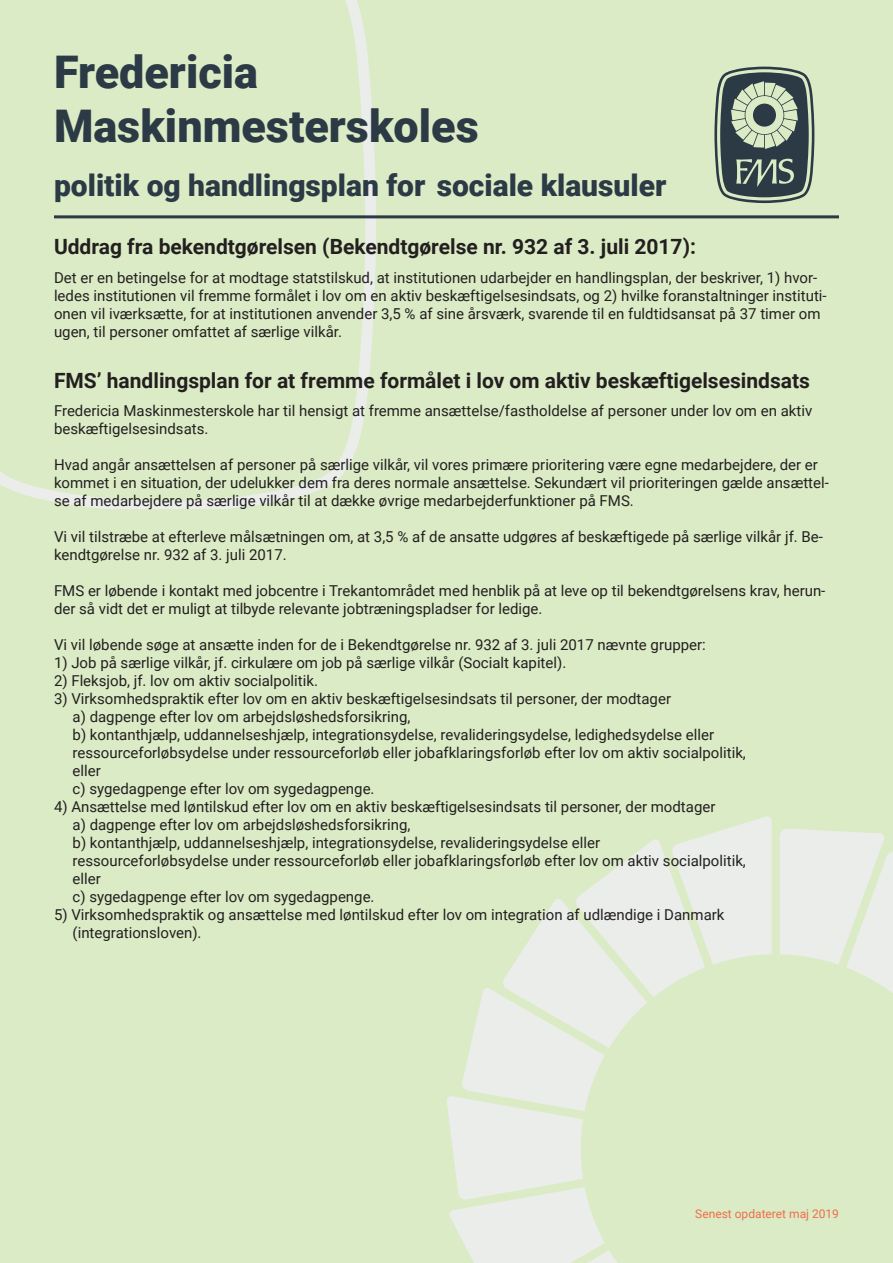
<style>
.page{position:relative;width:893px;height:1263px;background:#dbebc5}
.page>*{position:absolute;margin:0;border:0;box-sizing:border-box;transform-origin:0 0}
.Overskrift_1{font:900 45px "Roboto";color:#2b3a45}
.Overskrift_1-2{font:900 30px "Roboto";color:#2b3a45}
.Overskrift_2{font:700 21px "Roboto";color:#231f20}
.Brødtekst{font:15px/18px "Roboto";color:#231f20}
.t1{font:12px "Roboto";color:#f06d4b}
</style>
<div class="page">
<svg style="left:446px;top:816px;width:447px;height:447px"></svg>
<svg style="left:0;top:0;width:376px;height:509px"></svg>
<svg style="left:714px;top:67px;width:100px;height:136px"></svg>
<div style="left:753px;top:104px;width:23px;height:23px;background:#2b3a45;border-radius:50%"></div>
<hr style="left:54px;top:215px;width:785px;height:3px;background:#2b3a45">
<p class="Overskrift_1" style="left:54px;top:40px;width:206px">Fredericia</p>
<p class="Overskrift_1" style="left:54px;top:94px;width:426px">Maskinmesterskoles</p>
<p class="Overskrift_1-2" style="left:54px;top:164px;width:614px">politik og handlingsplan for sociale klausuler</p>
<p class="Overskrift_2" style="left:54px;top:232px;width:643px">Uddrag fra bekendtgørelsen (Bekendtgørelse nr. 932 af 3. juli 2017):</p>
<p class="Brødtekst" style="left:54px;top:268px;width:774px">Det er en betingelse for at modtage statstilskud, at institutionen udarbejder en handlingsplan, der beskriver, 1) hvor&shy;ledes institutionen vil fremme formålet i lov om en aktiv beskæftigelsesindsats, og 2) hvilke foranstaltninger instituti&shy;onen vil iværksætte, for at institutionen anvender 3,5 % af sine årsværk, svarende til en fuldtidsansat på 37 timer om ugen, til personer omfattet af særlige vilkår.</p>
<p class="Overskrift_2" style="left:54px;top:366px;width:757px">FMS’ handlingsplan for at fremme formålet i lov om aktiv beskæftigelsesindsats</p>
<p class="Brødtekst" style="left:54px;top:401px;width:760px">Fredericia Maskinmesterskole har til hensigt at fremme ansættelse/fastholdelse af personer under lov om en aktiv beskæftigelsesindsats.</p>
<p class="Brødtekst" style="left:54px;top:455px;width:776px">Hvad angår ansættelsen af personer på særlige vilkår, vil vores primære prioritering være egne medarbejdere, der er kommet i en situation, der udelukker dem fra deres normale ansættelse. Sekundært vil prioriteringen gælde ansættel&shy;se af medarbejdere på særlige vilkår til at dække øvrige medarbejderfunktioner på FMS.</p>
<p class="Brødtekst" style="left:54px;top:527px;width:770px">Vi vil tilstræbe at efterleve målsætningen om, at 3,5 % af de ansatte udgøres af beskæftigede på særlige vilkår jf. Be&shy;kendtgørelse nr. 932 af 3. juli 2017.</p>
<p class="Brødtekst" style="left:54px;top:581px;width:773px">FMS er løbende i kontakt med jobcentre i Trekantområdet med henblik på at leve op til bekendtgørelsens krav, herun&shy;der så vidt det er muligt at tilbyde relevante jobtræningspladser for ledige.</p>
<p class="Brødtekst" style="left:54px;top:635px;width:653px">Vi vil løbende søge at ansætte inden for de i Bekendtgørelse nr. 932 af 3. juli 2017 nævnte grupper:</p>
<p class="Brødtekst" style="left:54px;top:653px;width:514px">1) Job på særlige vilkår, jf. cirkulære om job på særlige vilkår (Socialt kapitel).</p>
<p class="Brødtekst" style="left:54px;top:671px;width:265px">2) Fleksjob, jf. lov om aktiv socialpolitik.</p>
<p class="Brødtekst" style="left:54px;top:689px;width:619px">3) Virksomhedspraktik efter lov om en aktiv beskæftigelsesindsats til personer, der modtager</p>
<p class="Brødtekst" style="left:73px;top:707px;width:339px">a) dagpenge efter lov om arbejdsløshedsforsikring,</p>
<p class="Brødtekst" style="left:73px;top:725px;width:643px">b) kontanthjælp, uddannelseshjælp, integrationsydelse, revalideringsydelse, ledighedsydelse eller</p>
<p class="Brødtekst" style="left:73px;top:743px;width:675px">ressourceforløbsydelse under ressourceforløb eller jobafklaringsforløb efter lov om aktiv socialpolitik,</p>
<p class="Brødtekst" style="left:73px;top:761px;width:30px">eller</p>
<p class="Brødtekst" style="left:73px;top:779px;width:303px">c) sygedagpenge efter lov om sygedagpenge.</p>
<p class="Brødtekst" style="left:54px;top:797px;width:663px">4) Ansættelse med løntilskud efter lov om en aktiv beskæftigelsesindsats til personer, der modtager</p>
<p class="Brødtekst" style="left:73px;top:815px;width:339px">a) dagpenge efter lov om arbejdsløshedsforsikring,</p>
<p class="Brødtekst" style="left:73px;top:833px;width:529px">b) kontanthjælp, uddannelseshjælp, integrationsydelse, revalideringsydelse eller</p>
<p class="Brødtekst" style="left:73px;top:851px;width:675px">ressourceforløbsydelse under ressourceforløb eller jobafklaringsforløb efter lov om aktiv socialpolitik,</p>
<p class="Brødtekst" style="left:73px;top:869px;width:30px">eller</p>
<p class="Brødtekst" style="left:73px;top:887px;width:303px">c) sygedagpenge efter lov om sygedagpenge.</p>
<p class="Brødtekst" style="left:54px;top:905px;width:672px">5) Virksomhedspraktik og ansættelse med løntilskud efter lov om integration af udlændige i Danmark</p>
<p class="Brødtekst" style="left:73px;top:923px;width:130px">(integrationsloven).</p>
<p class="t1" style="left:695px;top:1205px;width:145px">Senest opdateret maj 2019</p>
</div>
